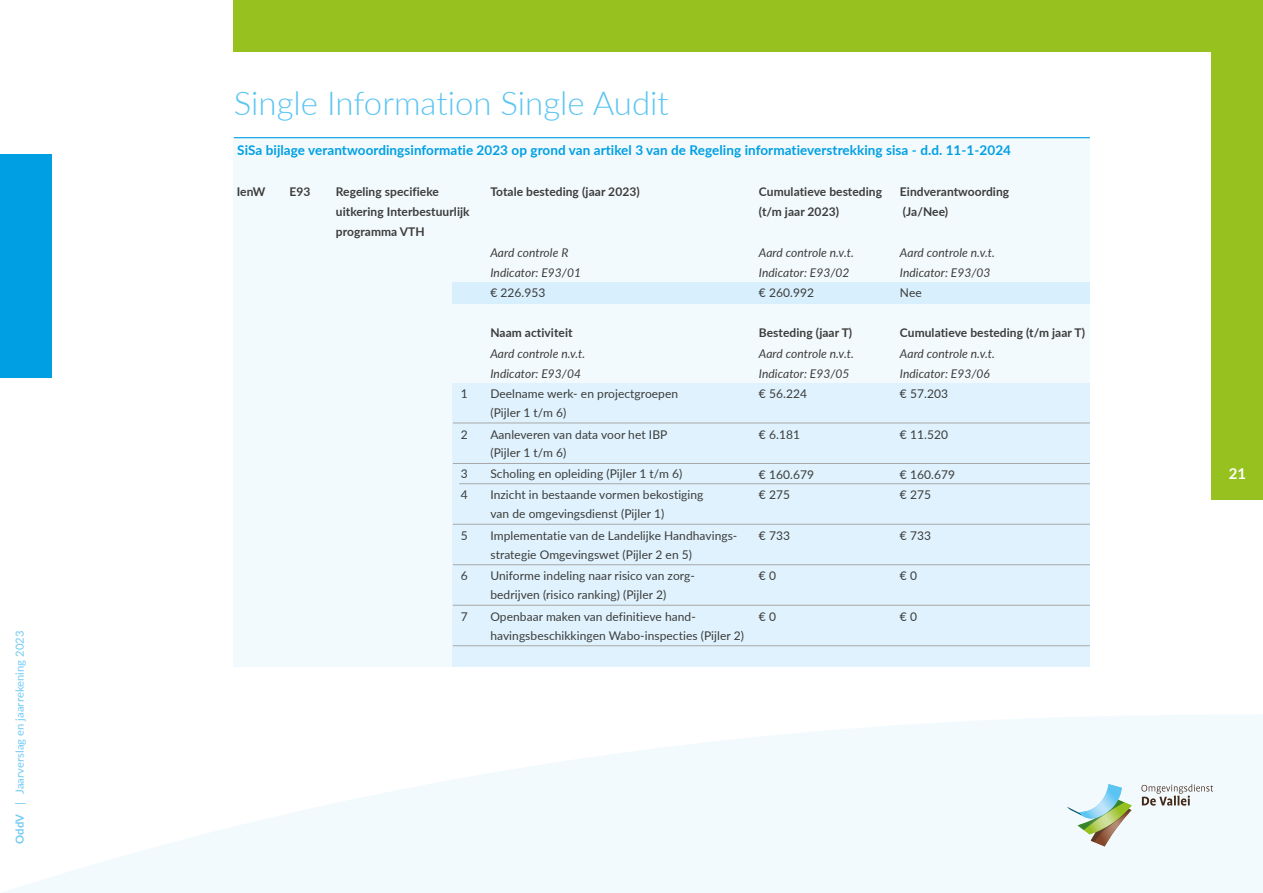
<style>
.page{position:relative;width:1263px;height:893px;background:#fff}
.page>*{position:absolute;margin:0;border:0;box-sizing:border-box;transform-origin:0 0}
.t1{font:300 33px "Lato";color:#5bc5f2}
.t2{font:700 15px "Lato";color:#fff}
.t3{font:700 13.5px "Lato";letter-spacing:.005em;color:#009fe3}
.t4{font:12px "Lato";letter-spacing:.005em;color:#3c3c3b}
.t5{font:700 12px "Lato";letter-spacing:.005em;color:#3c3c3b}
.t6{font:italic 12px "Lato";letter-spacing:.005em;color:#3c3c3b}
.t7{font:11.25px "Lato";letter-spacing:.005em;color:#71cbf4}
.s1{font-weight:700}
</style>
<div class="page">
<div style="left:1212px;top:0;width:51px;height:500px;background:#96c11e"></div>
<div style="left:234px;top:0;width:1008px;height:51px;background:#96c11e"></div>
<svg style="left:3px;top:715px;width:1260px;height:178px;fill:#f3fafe"></svg>
<div style="left:0;top:154px;width:51px;height:224px;background:#009fe3"></div>
<div style="left:234px;top:138px;width:856px;height:528px;background:#f3fafd"></div>
<div style="left:453px;top:282px;width:637px;height:21px;background:#d8effd"></div>
<div style="left:453px;top:383px;width:637px;height:283px;background:#dff2fd"></div>
<hr style="left:234px;top:137px;width:856px;height:1px;background:#009fe3">
<hr style="left:453px;top:423px;width:637px;height:1px;background:#a8a8a7">
<hr style="left:453px;top:463px;width:637px;height:1px;background:#a8a8a7">
<hr style="left:459px;top:483px;width:631px;height:1px;background:#a8a8a7">
<hr style="left:453px;top:524px;width:637px;height:1px;background:#a8a8a7">
<hr style="left:453px;top:564px;width:637px;height:1px;background:#a8a8a7">
<hr style="left:453px;top:605px;width:637px;height:1px;background:#a8a8a7">
<hr style="left:453px;top:645px;width:637px;height:1px;background:#a8a8a7">
<svg style="left:1141px;top:784px;width:72px;height:22px"></svg>
<svg style="left:1067px;top:784px;width:64px;height:62px"></svg>
<img style="left:1078px;top:784px;width:44px;height:34px">
<p class="t7" style="left:12px;top:844px;width:215px;rotate:-90deg"><span class="s1">OddV</span> | Jaarverslag en jaarrekening 2023</p>
<h1 class="t1" style="left:234px;top:80px;width:436px">Single Information Single Audit</h1>
<p class="t3" style="left:237px;top:140px;width:775px">SiSa bijlage verantwoordingsinformatie 2023 op grond van artikel 3 van de Regeling informatieverstrekking sisa - d.d. 11-1-2024</p>
<p class="t5" style="left:237px;top:183px;width:30px">IenW</p>
<p class="t5" style="left:289px;top:183px;width:22px">E93</p>
<p class="t5" style="left:336px;top:183px;width:105px">Regeling specifieke</p>
<p class="t5" style="left:490px;top:183px;width:151px">Totale besteding (jaar 2023)</p>
<p class="t5" style="left:759px;top:183px;width:125px">Cumulatieve besteding</p>
<p class="t5" style="left:900px;top:183px;width:111px">Eindverantwoording</p>
<p class="t5" style="left:336px;top:203px;width:135px">uitkering Interbestuurlijk</p>
<p class="t5" style="left:759px;top:203px;width:82px">(t/m jaar 2023)</p>
<p class="t5" style="left:903px;top:203px;width:47px">(Ja/Nee)</p>
<p class="t5" style="left:336px;top:223px;width:90px">programma VTH</p>
<p class="t6" style="left:490px;top:244px;width:79px">Aard controle R</p>
<p class="t6" style="left:759px;top:244px;width:96px">Aard controle n.v.t.</p>
<p class="t6" style="left:900px;top:244px;width:96px">Aard controle n.v.t.</p>
<p class="t6" style="left:490px;top:264px;width:92px">Indicator: E93/01</p>
<p class="t6" style="left:759px;top:264px;width:92px">Indicator: E93/02</p>
<p class="t6" style="left:900px;top:264px;width:92px">Indicator: E93/03</p>
<p class="t4" style="left:490px;top:284px;width:57px">€ 226.953</p>
<p class="t4" style="left:759px;top:284px;width:57px">€ 260.992</p>
<p class="t4" style="left:900px;top:284px;width:23px">Nee</p>
<p class="t5" style="left:490px;top:324px;width:84px">Naam activiteit</p>
<p class="t5" style="left:759px;top:324px;width:95px">Besteding (jaar T)</p>
<p class="t5" style="left:900px;top:324px;width:186px">Cumulatieve besteding (t/m jaar T)</p>
<p class="t6" style="left:490px;top:345px;width:96px">Aard controle n.v.t.</p>
<p class="t6" style="left:759px;top:345px;width:96px">Aard controle n.v.t.</p>
<p class="t6" style="left:900px;top:345px;width:96px">Aard controle n.v.t.</p>
<p class="t6" style="left:490px;top:365px;width:92px">Indicator: E93/04</p>
<p class="t6" style="left:759px;top:365px;width:92px">Indicator: E93/05</p>
<p class="t6" style="left:900px;top:365px;width:92px">Indicator: E93/06</p>
<p class="t4" style="left:461px;top:385px;width:8px">1</p>
<p class="t4" style="left:490px;top:385px;width:189px">Deelname werk- en projectgroepen</p>
<p class="t4" style="left:759px;top:385px;width:50px">€ 56.224</p>
<p class="t4" style="left:900px;top:385px;width:50px">€ 57.203</p>
<p class="t4" style="left:490px;top:404px;width:77px">(Pijler 1 t/m 6)</p>
<p class="t4" style="left:461px;top:426px;width:8px">2</p>
<p class="t4" style="left:490px;top:426px;width:178px">Aanleveren van data voor het IBP</p>
<p class="t4" style="left:759px;top:426px;width:43px">€ 6.181</p>
<p class="t4" style="left:900px;top:426px;width:50px">€ 11.520</p>
<p class="t4" style="left:490px;top:444px;width:77px">(Pijler 1 t/m 6)</p>
<p class="t4" style="left:461px;top:465px;width:8px">3</p>
<p class="t4" style="left:490px;top:465px;width:193px">Scholing en opleiding (Pijler 1 t/m 6)</p>
<p class="t4" style="left:759px;top:466px;width:57px">€ 160.679</p>
<p class="t4" style="left:900px;top:466px;width:57px">€ 160.679</p>
<p class="t4" style="left:461px;top:486px;width:8px">4</p>
<p class="t4" style="left:490px;top:486px;width:215px">Inzicht in bestaande vormen bekostiging</p>
<p class="t4" style="left:759px;top:486px;width:33px">€ 275</p>
<p class="t4" style="left:900px;top:486px;width:33px">€ 275</p>
<p class="t4" style="left:490px;top:505px;width:175px">van de omgevingsdienst (Pijler 1)</p>
<p class="t4" style="left:461px;top:527px;width:8px">5</p>
<p class="t4" style="left:490px;top:527px;width:248px">Implementatie van de Landelijke Handhavings-</p>
<p class="t4" style="left:759px;top:527px;width:33px">€ 733</p>
<p class="t4" style="left:900px;top:527px;width:33px">€ 733</p>
<p class="t4" style="left:490px;top:546px;width:203px">strategie Omgevingswet (Pijler 2 en 5)</p>
<p class="t4" style="left:461px;top:567px;width:8px">6</p>
<p class="t4" style="left:490px;top:567px;width:206px">Uniforme indeling naar risico van zorg-</p>
<p class="t4" style="left:759px;top:567px;width:19px">€ 0</p>
<p class="t4" style="left:900px;top:567px;width:19px">€ 0</p>
<p class="t4" style="left:490px;top:586px;width:177px">bedrijven (risico ranking) (Pijler 2)</p>
<p class="t4" style="left:461px;top:608px;width:8px">7</p>
<p class="t4" style="left:490px;top:608px;width:207px">Openbaar maken van definitieve hand-</p>
<p class="t4" style="left:759px;top:608px;width:19px">€ 0</p>
<p class="t4" style="left:900px;top:608px;width:19px">€ 0</p>
<p class="t4" style="left:490px;top:627px;width:255px">havingsbeschikkingen Wabo-inspecties (Pijler 2)</p>
<p class="t2" style="left:1229px;top:463px;width:19px">21</p>
</div>
